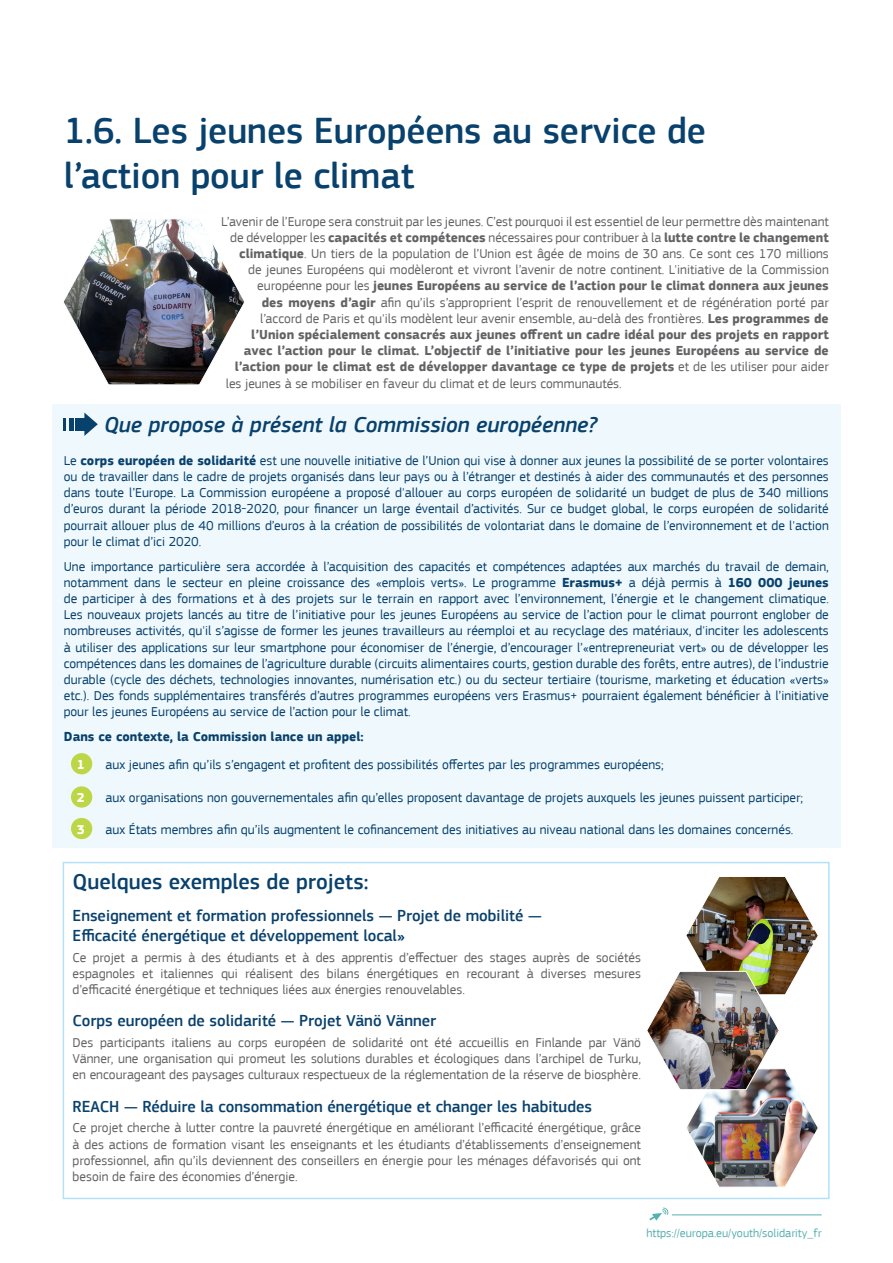
<style>
.page{position:relative;width:893px;height:1263px;background:#fff}
.page>*{position:absolute;margin:0;border:0;box-sizing:border-box;transform-origin:0 0}
.t1{font:500 37.5px/45px "EC Square Sans Pro";color:#09416d}
.body_text{font:italic 500 22.5px "EC Square Sans Pro";color:#09416d}
.title_2{font:500 22.5px "EC Square Sans Pro";color:#09416d}
.title_4__graphs{font:500 16.5px/19.8px "EC Square Sans Pro";color:#09416d}
.body_text-2{font:13.5px/16.2px "EC Square Sans Pro";color:#09416d;text-align:justify}
.body_text-3{font:13.5px/16.2px "EC Square Sans Pro";color:#636366;text-align:justify}
.body_text-4{font:700 13.5px "EC Square Sans Pro";color:#636366}
.body_text-5{font:700 13.5px "EC Square Sans Pro";color:#09416d}
.t2{font:700 13.5px "EC Square Sans Pro";color:#fff}
.Links{font:12px "EC Square Sans Pro";color:#59b0b0}
.s1{font-weight:400}
.s2{font-weight:700}
</style>
<div class="page">
<div style="left:63px;top:862px;width:767px;height:337px;border:2px solid #b1e2f9"></div>
<div style="left:52px;top:404px;width:789px;height:444px;background:#eff9fd"></div>
<img style="left:647px;top:877px;width:172px;height:310px">
<svg style="left:84px;top:413px;width:14px;height:23px"></svg>
<div style="left:75px;top:418px;width:15px;height:13px;background:#09416d"></div>
<div style="left:69px;top:418px;width:5px;height:13px;background:#09416d"></div>
<svg style="left:64px;top:418px;width:2px;height:13px"></svg>
<div style="left:71px;top:753px;width:21px;height:21px;background:#bcd646;border-radius:50%"></div>
<div style="left:71px;top:786px;width:21px;height:22px;background:#bcd646;border-radius:50%"></div>
<div style="left:71px;top:818px;width:21px;height:21px;background:#bcd646;border-radius:50%"></div>
<img style="left:64px;top:219px;width:180px;height:166px">
<hr style="left:672px;top:1214px;width:150px;height:1px;background:#59b0b0">
<svg style="left:649px;top:1207px;width:20px;height:13px"></svg>
<p class="t1" style="left:64px;top:109px;width:644px">1.6. Les jeunes Européens au service de l’action pour le climat</p>
<p class="body_text-3" style="left:221px;top:213px;width:609px">L’avenir de l’Europe sera construit par les jeunes. C’est pourquoi il est essentiel de leur permettre dès maintenant</p>
<p class="body_text-4" style="left:230px;top:229px;width:600px"><span class="s1">de développer les</span> capacités et compétences <span class="s1">nécessaires pour contribuer à la</span> lutte contre le changement</p>
<p class="body_text-3" style="left:239px;top:246px;width:591px"><span class="s2">climatique</span>. Un tiers de la population de l’Union est âgée de moins de 30 ans. Ce sont ces 170 millions</p>
<p class="body_text-3" style="left:248px;top:262px;width:582px">de jeunes Européens qui modèleront et vivront l’avenir de notre continent. L'initiative de la Commission</p>
<p class="body_text-4" style="left:257px;top:278px;width:573px"><span class="s1">européenne pour les</span> jeunes Européens au service de l’action pour le climat donnera aux jeunes</p>
<p class="body_text-3" style="left:262px;top:294px;width:569px"><span class="s2">des moyens d’agir</span> afin qu’ils s’approprient l’esprit de renouvellement et de régénération porté par</p>
<p class="body_text-3" style="left:260px;top:310px;width:570px">l’accord de Paris et qu'ils modèlent leur avenir ensemble, au-delà des frontières. <span class="s2">Les programmes de</span></p>
<p class="body_text-4" style="left:251px;top:326px;width:579px">l’Union spécialement consacrés aux jeunes offrent un cadre idéal pour des projets en rapport</p>
<p class="body_text-4" style="left:244px;top:343px;width:586px">avec l’action pour le climat. L’objectif de l’initiative pour les jeunes Européens au service de</p>
<p class="body_text-4" style="left:235px;top:359px;width:596px">l’action pour le climat est de développer davantage ce type de projets <span class="s1">et de les utiliser pour aider</span></p>
<p class="body_text-3" style="left:226px;top:375px;width:397px">les jeunes à se mobiliser en faveur du climat et de leurs communautés.</p>
<p class="body_text" style="left:104px;top:411px;width:495px">Que propose à présent la Commission européenne?</p>
<p class="body_text-2" style="left:64px;top:452px;width:767px">Le <span class="s2">corps européen de solidarité</span> est une nouvelle initiative de l’Union qui vise à donner aux jeunes la possibilité de se porter volontaires ou de travailler dans le cadre de projets organisés dans leur pays ou à l’étranger et destinés à aider des communautés et des personnes dans toute l’Europe. La Commission européene a proposé d'allouer au corps européen de solidarité un budget de plus de 340 millions d’euros durant la période 2018-2020, pour financer un large éventail d’activités. Sur ce budget global, le corps européen de solidarité pourrait allouer plus de 40 millions d’euros à la création de possibilités de volontariat dans le domaine de l’environnement et de l'action pour le climat d’ici 2020.</p>
<p class="body_text-2" style="left:64px;top:558px;width:767px">Une importance particulière sera accordée à l’acquisition des capacités et compétences adaptées aux marchés du travail de demain, notamment dans le secteur en pleine croissance des «emplois verts». Le programme <span class="s2">Erasmus+</span> a déjà permis à <span class="s2">160 000 jeunes </span>de participer à des formations et à des projets sur le terrain en rapport avec l’environnement, l’énergie et le changement climatique.<br>Les nouveaux projets lancés au titre de l’initiative pour les jeunes Européens au service de l’action pour le climat pourront englober de nombreuses activités, qu'il s’agisse de former les jeunes travailleurs au réemploi et au recyclage des matériaux, d'inciter les adolescents à utiliser des applications sur leur smartphone pour économiser de l’énergie, d’encourager l’«entrepreneuriat vert» ou de développer les compétences dans les domaines de l’agriculture durable (circuits alimentaires courts, gestion durable des forêts, entre autres), de l’industrie durable (cycle des déchets, technologies innovantes, numérisation etc.) ou du secteur tertiaire (tourisme, marketing et éducation «verts» etc.). Des fonds supplémentaires transférés d’autres programmes européens vers Erasmus+ pourraient également bénéficier à l’initiative pour les jeunes Européens au service de l’action pour le climat.</p>
<p class="body_text-5" style="left:64px;top:728px;width:301px">Dans ce contexte, la Commission lance un appel:</p>
<p class="t2" style="left:77px;top:756px;width:10px">1</p>
<p class="body_text-2" style="left:105px;top:756px;width:560px">aux jeunes afin qu’ils s’engagent et profitent des possibilités offertes par les programmes européens;</p>
<p class="t2" style="left:77px;top:789px;width:10px">2</p>
<p class="body_text-2" style="left:105px;top:790px;width:699px">aux organisations non gouvernementales afin qu’elles proposent davantage de projets auxquels les jeunes puissent participer;</p>
<p class="t2" style="left:77px;top:821px;width:10px">3</p>
<p class="body_text-2" style="left:105px;top:821px;width:689px">aux États membres afin qu’ils augmentent le cofinancement des initiatives au niveau national dans les domaines concernés.</p>
<p class="title_2" style="left:73px;top:868px;width:297px">Quelques exemples de projets:</p>
<p class="title_4__graphs" style="left:73px;top:906px;width:471px">Enseignement et formation professionnels — Projet de mobilité —<br>Efficacité énergétique et développement local»</p>
<p class="body_text-3" style="left:73px;top:949px;width:570px">Ce projet a permis à des étudiants et à des apprentis d’effectuer des stages auprès de sociétés espagnoles et italiennes qui réalisent des bilans énergétiques en recourant à diverses mesures d’efficacité énergétique et techniques liées aux énergies renouvelables.</p>
<p class="title_4__graphs" style="left:73px;top:1011px;width:365px">Corps européen de solidarité — Projet Vänö Vänner</p>
<p class="body_text-3" style="left:73px;top:1034px;width:570px">Des participants italiens au corps européen de solidarité ont été accueillis en Finlande par Vänö Vänner, une organisation qui promeut les solutions durables et écologiques dans l’archipel de Turku, en encourageant des paysages culturaux respectueux de la réglementation de la réserve de biosphère.</p>
<p class="title_4__graphs" style="left:73px;top:1097px;width:521px">REACH — Réduire la consommation énergétique et changer les habitudes</p>
<p class="body_text-3" style="left:73px;top:1120px;width:570px">Ce projet cherche à lutter contre la pauvreté énergétique en améliorant l’efficacité énergétique, grâce à des actions de formation visant les enseignants et les étudiants d’établissements d’enseignement professionnel, afin qu’ils deviennent des conseillers en énergie pour les ménages défavorisés qui ont besoin de faire des économies d’énergie.</p>
<p class="Links" style="left:646px;top:1225px;width:177px">https://europa.eu/youth/solidarity_fr</p>
</div>
